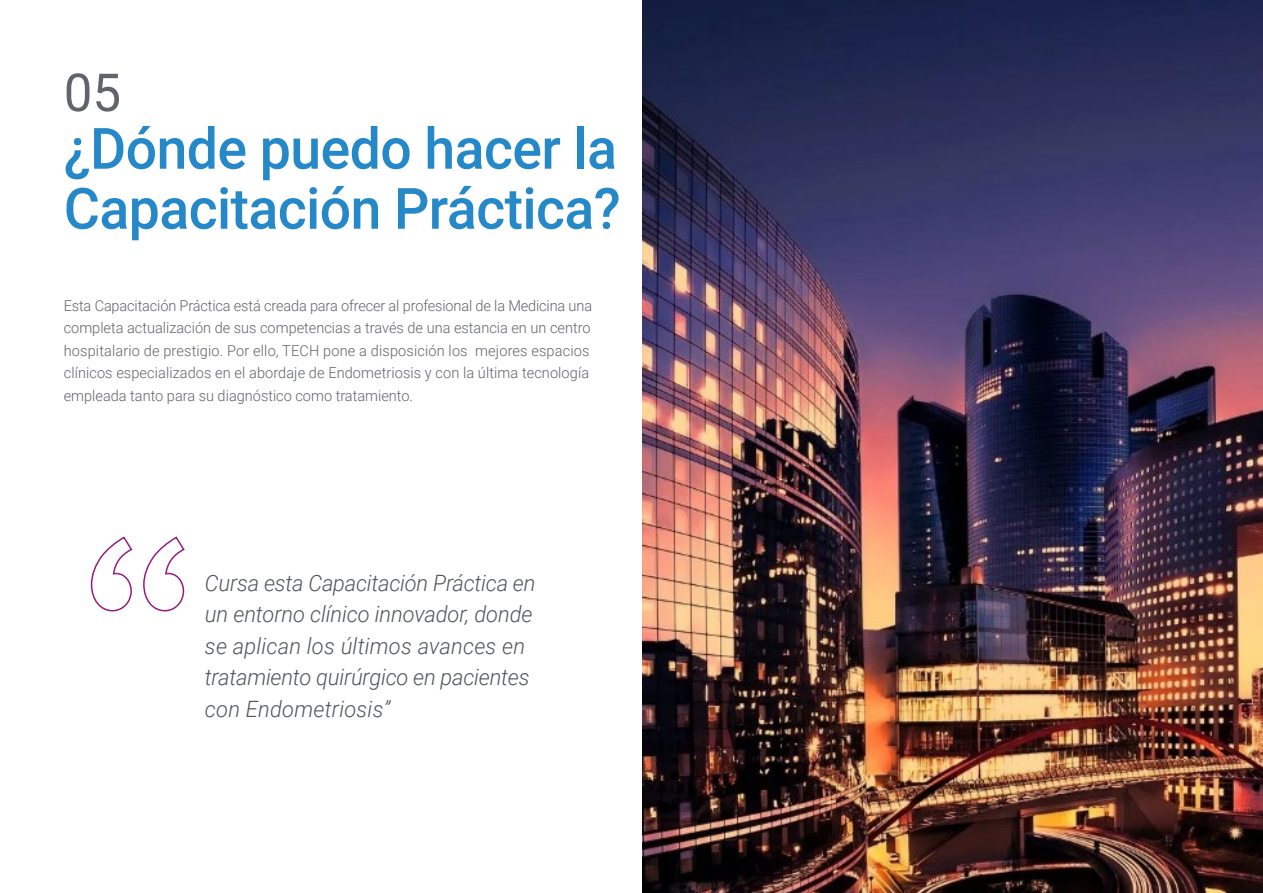
<style>
.page{position:relative;width:1263px;height:893px;background:#fff}
.page>*{position:absolute;margin:0;border:0;box-sizing:border-box;transform-origin:0 0}
.t1{font:500 57px/60px "Roboto";letter-spacing:-.01em;color:#2488c9}
.t2{font:52.5px "Roboto";color:#61646a}
.t3{font:italic 300 22.5px/31.5px "Roboto";letter-spacing:-.005em;color:#52555b}
.t4{font:300 15px/22.5px "Roboto";color:#61646a}
</style>
<div class="page">
<svg style="left:90px;top:536px;width:95px;height:76px"></svg>
<img style="left:642px;top:0;width:621px;height:893px">
<h2 class="t2" style="left:64px;top:56px;width:59px">05</h2>
<h1 class="t1" style="left:64px;top:116px;width:558px">¿Dónde puedo hacer la<br>Capacitación Práctica?</h1>
<p class="t4" style="left:64px;top:293px;width:530px">Esta Capacitación Práctica está creada para ofrecer al profesional de la Medicina una completa actualización de sus competencias a través de una estancia en un centro hospitalario de prestigio. Por ello, TECH pone a disposición los mejores espacios clínicos especializados en el abordaje de Endometriosis y con la última tecnología empleada tanto para su diagnóstico como tratamiento.</p>
<h3 class="t3" style="left:205px;top:566px;width:332px">Cursa esta Capacitación Práctica en un entorno clínico innovador, donde se aplican los últimos avances en tratamiento quirúrgico en pacientes con Endometriosis”</h3>
</div>
